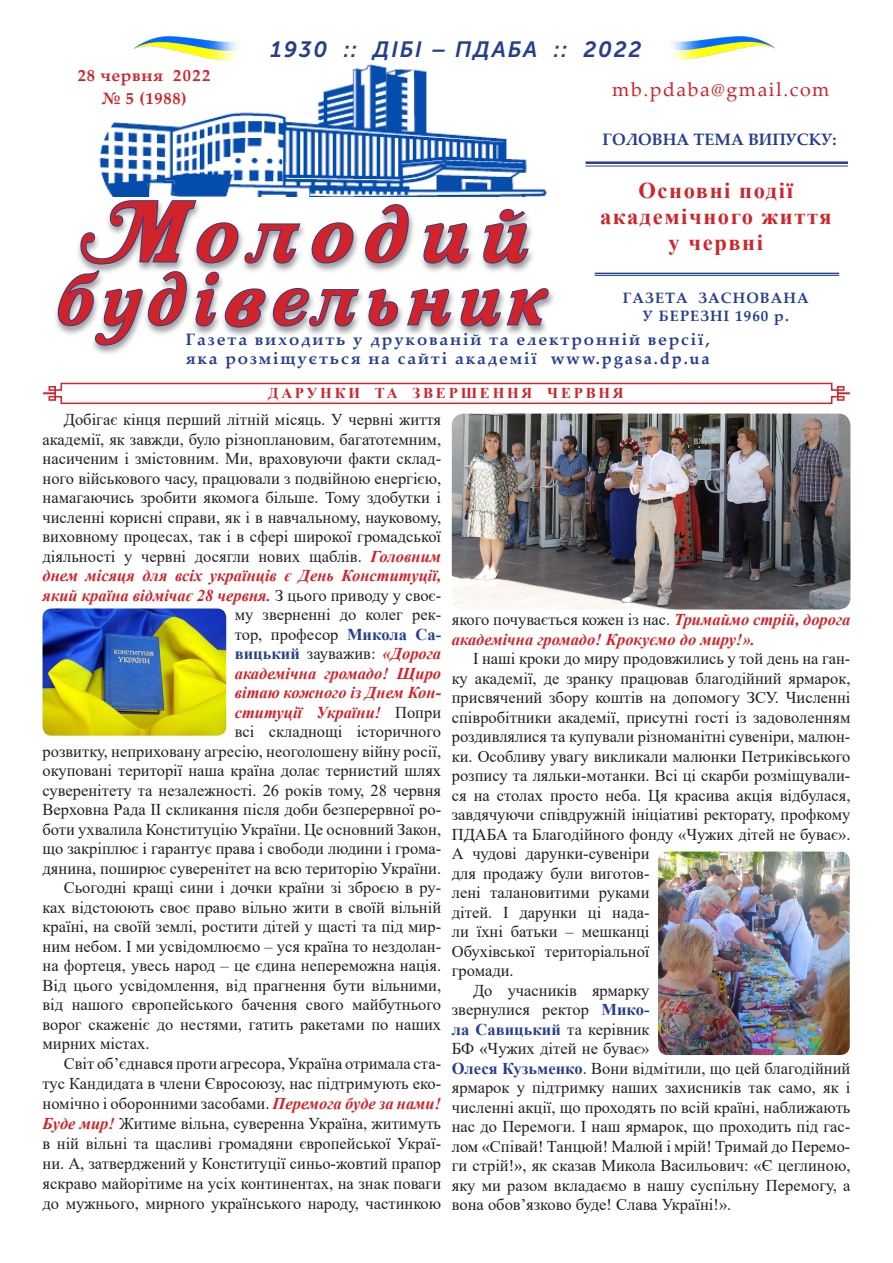
<style>
.page{position:relative;width:893px;height:1263px;background:#fff}
.page>*{position:absolute;margin:0;border:0;box-sizing:border-box;transform-origin:0 0}
.t1{font:900 85.2px "Country Western Swing";letter-spacing:.13em;color:#d1232a}
.t2{font:900 79.2px "Country Western Swing";letter-spacing:.09em;color:#d1232a;scale:.95 1}
.t3{font:700 22.5px/25.5px "Times New Roman";letter-spacing:.07em;color:#d1232a;text-align:center}
.t4{font:italic 22.05px "Museo Sans Cyrl 700";letter-spacing:.08em;color:#253f8e}
.t5{font:19.5px "Palatino Linotype";letter-spacing:.08em;color:#d1232a}
.Основной_текст{font:16.5px/19.5px "Times New Roman";color:#231f20;text-align:justify}
.t6{font:700 16.5px/19.5px "Palatino Linotype";letter-spacing:.11em;color:#253f8e}
.Основной_текст-2{font:italic 700 16.5px/19.5px "Times New Roman";color:#d1232a}
.t7{font:700 16.5px/22.5px "Palatino Linotype";letter-spacing:.04em;color:#d1232a;text-align:center}
.t8{font:700 16.5px "Palatino Linotype";color:#253f8e}
.t9{font:700 15px/18px "Palatino Linotype";letter-spacing:.07em;color:#253f8e;text-align:center}
.Заглавие{font:700 15px "Times New Roman";letter-spacing:.185em;color:#d1232a}
.s1{font-weight:700;font-style:italic;color:#d1232a}
.s2{font-weight:700;color:#253f8e}
.s3{font-weight:400;font-style:normal;color:#231f20}
</style>
<div class="page">
<img style="left:99px;top:60px;width:447px;height:135px">
<svg style="left:56px;top:195px;width:494px;height:159px"></svg>
<hr style="left:585px;top:161px;width:263px;height:3px;background:#253f8e">
<hr style="left:585px;top:166px;width:263px;height:1px;background:#253f8e">
<hr style="left:595px;top:273px;width:244px;height:1px;background:#253f8e">
<hr style="left:595px;top:275px;width:244px;height:1px;background:#253f8e">
<img style="left:672px;top:36px;width:103px;height:24px">
<img style="left:134px;top:37px;width:103px;height:23px">
<svg style="left:43px;top:382px;width:807px;height:23px"></svg>
<img style="left:452px;top:414px;width:398px;height:195px">
<img style="left:658px;top:851px;width:192px;height:204px">
<img style="left:43px;top:608px;width:183px;height:128px">
<p class="t7" style="left:78px;top:64px;width:134px">28 червня 2022 № 5 (1988)</p>
<h3 class="t4" style="left:271px;top:37px;width:372px">1930 :: ДІБІ – ПДАБА :: 2022</h3>
<p class="t5" style="left:612px;top:76px;width:219px">mb.pdaba@gmail.com</p>
<p class="t8" style="left:602px;top:128px;width:236px">ГОЛОВНА ТЕМА ВИПУСКУ:</p>
<h3 class="t3" style="left:600px;top:178px;width:233px">Основні події академічного життя у червні</h3>
<h1 class="t1" style="left:78px;top:185px;width:467px">Молодий</h1>
<h2 class="t2" style="left:61px;top:254px;width:517px">будівельник</h2>
<p class="t9" style="left:623px;top:288px;width:188px">ГАЗЕТА ЗАСНОВАНА<br>У БЕРЕЗНІ 1960 р.</p>
<p class="t6" style="left:186px;top:329px;width:526px">Газета виходить у друкованій та електронній версії, яка розміщується на сайті академії www.pgasa.dp.ua</p>
<p class="Заглавие" style="left:268px;top:383px;width:357px">ДАРУНКИ ТА ЗВЕРШЕННЯ ЧЕРВНЯ</p>
<p class="Основной_текст" style="left:43px;top:409px;width:400px;text-align:right">Добігає кінця перший літній місяць. У червні життя академії, як завжди, було різноплановим, багатотемним, насиченим і змістовним. Ми, враховуючи факти склад&shy;ного військового часу, працювали з подвійною енергією, намагаючись зробити якомога більше. Тому здобутки і численні корисні справи, як і в навчальному, науковому, виховному процесах, так і в сфері широкої громадської діяльності у червні досягли нових щаблів. <span class="s1">Головним днем місяця для всіх українців є День Конституції, який країна відмічає 28 червня.</span> З цього приводу у своє&shy;му зверненні до колег рек-<br>тор, професор <span class="s2">Микола Са-<br>вицький</span> зауважив: <span class="s1">«Дорога<br>академічна громадо! Щиро<br>вітаю кожного із Днем Кон-<br>ституції України!</span> Попри<br>всі складнощі історичного<br>розвитку, неприховану агресію, неоголошену війну росії, окуповані території наша країна долає тернистий шлях суверенітету та незалежності. 26 років тому, 28 червня Верховна Рада II скликання після доби безперервної ро&shy;боти ухвалила Конституцію України. Це основний Закон, що закріплює і гарантує права і свободи людини і грома&shy;дянина, поширює суверенітет на всю територію України.</p>
<p class="Основной_текст" style="left:43px;top:877px;width:400px;text-indent:21px">Сьогодні кращі сини і дочки країни зі зброєю в ру&shy;ках відстоюють своє право вільно жити в своїй вільній країні, на своїй землі, ростити дітей у щасті та під мир&shy;ним небом. І ми усвідомлюємо – уся країна то нездолан&shy;на фортеця, увесь народ – це єдина непереможна нація.<br>Від цього усвідомлення, від прагнення бути вільними, від нашого європейського бачення свого майбутнього ворог скаженіє до нестями, гатить ракетами по наших мирних містах.</p>
<p class="Основной_текст" style="left:43px;top:1053px;width:400px;line-height:20px;text-indent:21px">Світ об’єднався проти агресора, Україна отримала ста&shy;тус Кандидата в члени Євросоюзу, нас підтримують еко&shy;номічно і оборонними засобами. <span class="s1">Перемога буде за нами!<br>Буде мир!</span> Житиме вільна, суверенна Україна, житимуть в ній вільні та щасливі громадяни європейської Украї&shy;ни. А, затверджений у Конституції синьо-жовтий прапор яскраво майорітиме на усіх континентах, на знак поваги до мужнього, мирного українського народу, частинкою</p>
<p class="Основной_текст-2" style="left:452px;top:609px;width:400px"><span class="s3">якого почувається кожен із нас.</span> Тримаймо стрій, дорога академічна громадо! Крокуємо до миру!».</p>
<p class="Основной_текст" style="left:452px;top:648px;width:400px;text-align:left;text-indent:21px">І наші кроки до миру продовжились у той день на ган&shy;ку академії, де зранку працював благодійний ярмарок, присвячений збору коштів на допомогу ЗСУ. Численні співробітники академії, присутні гості із задоволенням роздивлялися та купували різноманітні сувеніри, малюн&shy;ки. Особливу увагу викликали малюнки Петриківського розпису та ляльки-мотанки. Всі ці скарби розміщували&shy;ся на столах просто неба. Ця красива акція відбулася, завдячуючи співдружній ініціативі ректорату, профкому ПДАБА та Благодійного фонду «Чужих дітей не буває».<br>А чудові дарунки-сувеніри<br>для продажу були виготов-<br>лені талановитими руками<br>дітей. І дарунки ці нада-<br>ли їхні батьки – мешканці<br>Обухівської територіальної<br>громади.</p>
<p class="Основной_текст" style="left:452px;top:980px;width:400px;text-align:left;text-indent:21px">До учасників ярмарку<br>звернулися ректор <span class="s2">Мико-<br>ла Савицький</span> та керівник<br>БФ «Чужих дітей не буває»<br><span class="s2">Олеся Кузьменко</span>. Вони відмітили, що цей благодійний ярмарок у підтримку наших захисників так само, як і численні акції, що проходять по всій країні, наближають нас до Перемоги. І наш ярмарок, що проходить під гас&shy;лом «Співай! Танцюй! Малюй і мрій! Тримай до Перемо&shy;ги стрій!», як сказав Микола Васильович: «Є цеглиною, яку ми разом вкладаємо в нашу суспільну Перемогу, а вона обов’язково буде! Слава Україні!».</p>
</div>
